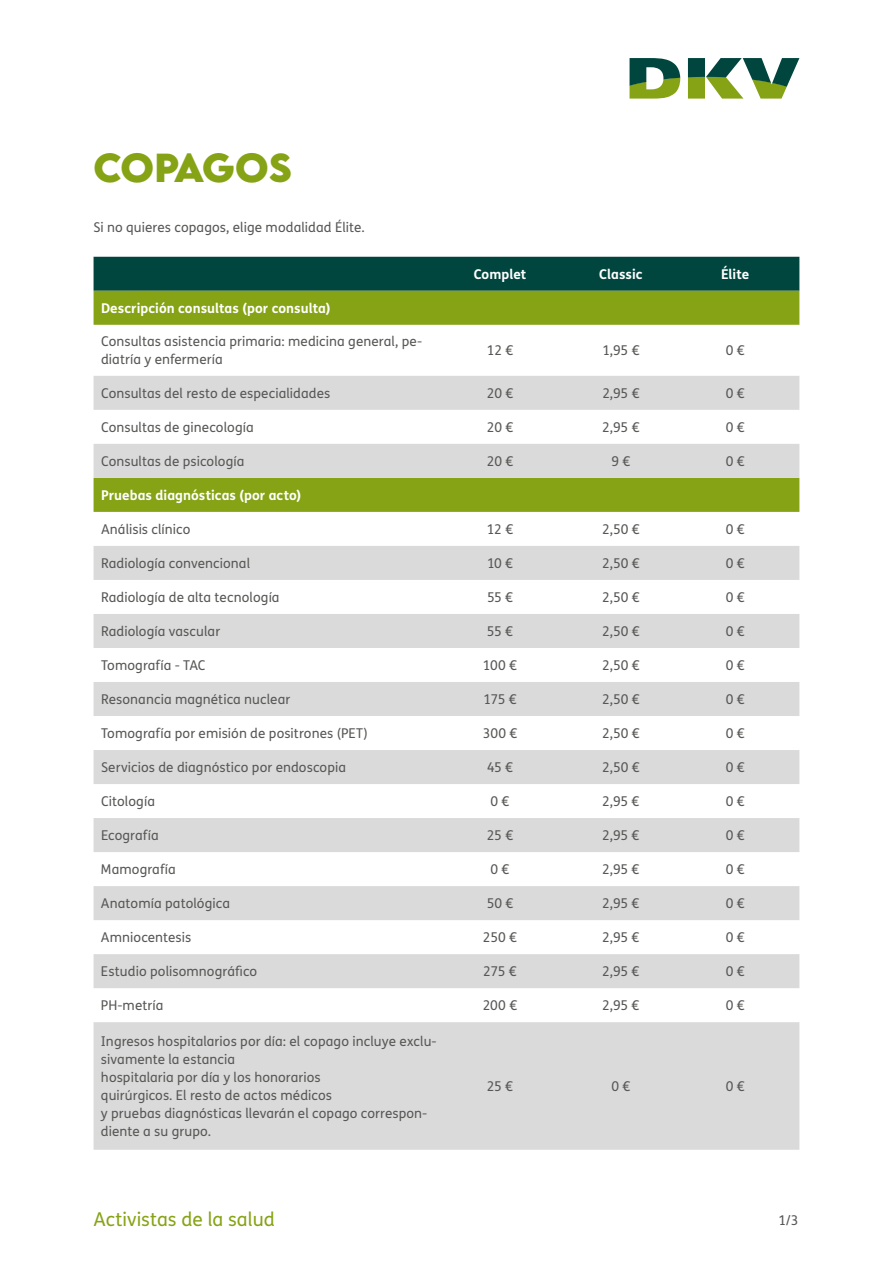
<style>
.page{position:relative;width:893px;height:1263px;background:#fff}
.page>*{position:absolute;margin:0;border:0;box-sizing:border-box;transform-origin:0 0}
.t1{font:700 36px "LEMONMILK Pro FTR";letter-spacing:-.01em;color:#86a315}
.t2{font:19.05px "FS Me";color:#86a315}
.t3{font:13.5px/18px "FS Me";letter-spacing:.005em;color:#575756}
.t4{font:700 13.5px "FS Me";letter-spacing:.005em;color:#fff}
</style>
<div class="page">
<div style="left:94px;top:257px;width:705px;height:34px;background:#00463f"></div>
<div style="left:94px;top:291px;width:705px;height:34px;background:#86a315"></div>
<div style="left:94px;top:376px;width:705px;height:34px;background:#dadada"></div>
<svg style="left:94px;top:444px;width:705px;height:706px;fill:#dadada"></svg>
<svg style="left:629px;top:58px;width:170px;height:41px"></svg>
<h1 class="t1" style="left:94px;top:144px;width:200px">COPAGOS</h1>
<p class="t3" style="left:94px;top:218px;width:273px">Si no quieres copagos, elige modalidad Élite.</p>
<p class="t4" style="left:474px;top:263px;width:54px">Complet</p>
<p class="t4" style="left:599px;top:263px;width:45px">Classic</p>
<p class="t4" style="left:721px;top:263px;width:30px">Élite</p>
<p class="t4" style="left:101px;top:297px;width:231px">Descripción consultas (por consulta)</p>
<p class="t3" style="left:101px;top:332px;width:323px">Consultas asistencia primaria: medicina general, pe&shy;diatría y enfermería</p>
<p class="t3" style="left:487px;top:341px;width:28px">12 €</p>
<p class="t3" style="left:602px;top:341px;width:39px">1,95 €</p>
<p class="t3" style="left:726px;top:341px;width:20px">0 €</p>
<p class="t3" style="left:101px;top:384px;width:231px">Consultas del resto de especialidades</p>
<p class="t3" style="left:487px;top:384px;width:28px">20 €</p>
<p class="t3" style="left:602px;top:384px;width:39px">2,95 €</p>
<p class="t3" style="left:726px;top:384px;width:20px">0 €</p>
<p class="t3" style="left:101px;top:418px;width:154px">Consultas de ginecología</p>
<p class="t3" style="left:487px;top:418px;width:28px">20 €</p>
<p class="t3" style="left:602px;top:418px;width:39px">2,95 €</p>
<p class="t3" style="left:726px;top:418px;width:20px">0 €</p>
<p class="t3" style="left:101px;top:452px;width:145px">Consultas de psicología</p>
<p class="t3" style="left:487px;top:452px;width:28px">20 €</p>
<p class="t3" style="left:611px;top:452px;width:20px">9 €</p>
<p class="t3" style="left:726px;top:452px;width:20px">0 €</p>
<p class="t4" style="left:101px;top:484px;width:202px">Pruebas diagnósticas (por acto)</p>
<p class="t3" style="left:101px;top:520px;width:91px">Análisis clínico</p>
<p class="t3" style="left:487px;top:520px;width:28px">12 €</p>
<p class="t3" style="left:602px;top:520px;width:39px">2,50 €</p>
<p class="t3" style="left:726px;top:520px;width:20px">0 €</p>
<p class="t3" style="left:101px;top:554px;width:151px">Radiología convencional</p>
<p class="t3" style="left:487px;top:554px;width:27px">10 €</p>
<p class="t3" style="left:602px;top:554px;width:39px">2,50 €</p>
<p class="t3" style="left:726px;top:554px;width:20px">0 €</p>
<p class="t3" style="left:101px;top:588px;width:180px">Radiología de alta tecnología</p>
<p class="t3" style="left:487px;top:588px;width:27px">55 €</p>
<p class="t3" style="left:602px;top:588px;width:39px">2,50 €</p>
<p class="t3" style="left:726px;top:588px;width:20px">0 €</p>
<p class="t3" style="left:101px;top:622px;width:121px">Radiología vascular</p>
<p class="t3" style="left:487px;top:622px;width:27px">55 €</p>
<p class="t3" style="left:602px;top:622px;width:39px">2,50 €</p>
<p class="t3" style="left:726px;top:622px;width:20px">0 €</p>
<p class="t3" style="left:101px;top:656px;width:106px">Tomografía - TAC</p>
<p class="t3" style="left:483px;top:656px;width:35px">100 €</p>
<p class="t3" style="left:602px;top:656px;width:39px">2,50 €</p>
<p class="t3" style="left:726px;top:656px;width:20px">0 €</p>
<p class="t3" style="left:101px;top:690px;width:191px">Resonancia magnética nuclear</p>
<p class="t3" style="left:483px;top:690px;width:34px">175 €</p>
<p class="t3" style="left:602px;top:690px;width:39px">2,50 €</p>
<p class="t3" style="left:726px;top:690px;width:20px">0 €</p>
<p class="t3" style="left:101px;top:724px;width:268px">Tomografía por emisión de positrones (PET)</p>
<p class="t3" style="left:483px;top:724px;width:36px">300 €</p>
<p class="t3" style="left:602px;top:724px;width:39px">2,50 €</p>
<p class="t3" style="left:726px;top:724px;width:20px">0 €</p>
<p class="t3" style="left:101px;top:758px;width:247px">Servicios de diagnóstico por endoscopia</p>
<p class="t3" style="left:487px;top:758px;width:27px">45 €</p>
<p class="t3" style="left:602px;top:758px;width:39px">2,50 €</p>
<p class="t3" style="left:726px;top:758px;width:20px">0 €</p>
<p class="t3" style="left:101px;top:792px;width:56px">Citología</p>
<p class="t3" style="left:491px;top:792px;width:20px">0 €</p>
<p class="t3" style="left:602px;top:792px;width:39px">2,95 €</p>
<p class="t3" style="left:726px;top:792px;width:20px">0 €</p>
<p class="t3" style="left:101px;top:826px;width:59px">Ecografía</p>
<p class="t3" style="left:487px;top:826px;width:28px">25 €</p>
<p class="t3" style="left:602px;top:826px;width:39px">2,95 €</p>
<p class="t3" style="left:726px;top:826px;width:20px">0 €</p>
<p class="t3" style="left:101px;top:860px;width:76px">Mamografía</p>
<p class="t3" style="left:490px;top:860px;width:20px">0 €</p>
<p class="t3" style="left:602px;top:860px;width:39px">2,95 €</p>
<p class="t3" style="left:726px;top:860px;width:20px">0 €</p>
<p class="t3" style="left:101px;top:894px;width:131px">Anatomía patológica</p>
<p class="t3" style="left:487px;top:894px;width:28px">50 €</p>
<p class="t3" style="left:602px;top:894px;width:39px">2,95 €</p>
<p class="t3" style="left:726px;top:894px;width:20px">0 €</p>
<p class="t3" style="left:101px;top:928px;width:92px">Amniocentesis</p>
<p class="t3" style="left:483px;top:928px;width:35px">250 €</p>
<p class="t3" style="left:602px;top:928px;width:39px">2,95 €</p>
<p class="t3" style="left:726px;top:928px;width:20px">0 €</p>
<p class="t3" style="left:101px;top:962px;width:158px">Estudio polisomnográfico</p>
<p class="t3" style="left:483px;top:962px;width:35px">275 €</p>
<p class="t3" style="left:602px;top:962px;width:39px">2,95 €</p>
<p class="t3" style="left:726px;top:962px;width:20px">0 €</p>
<p class="t3" style="left:101px;top:996px;width:64px">PH-metría</p>
<p class="t3" style="left:483px;top:996px;width:36px">200 €</p>
<p class="t3" style="left:602px;top:996px;width:39px">2,95 €</p>
<p class="t3" style="left:726px;top:996px;width:20px">0 €</p>
<p class="t3" style="left:101px;top:1032px;width:337px">Ingresos hospitalarios por día: el copago incluye exclu&shy;sivamente la estancia<br>hospitalaria por día y los honorarios<br>quirúrgicos. El resto de actos médicos<br>y pruebas diagnósticas llevarán el copago correspon&shy;diente a su grupo.</p>
<p class="t3" style="left:487px;top:1077px;width:28px">25 €</p>
<p class="t3" style="left:611px;top:1077px;width:20px">0 €</p>
<p class="t3" style="left:726px;top:1077px;width:20px">0 €</p>
<h2 class="t2" style="left:94px;top:1206px;width:183px">Activistas de la salud</h2>
<p class="t3" style="left:778px;top:1211px;width:21px">1/3</p>
</div>
